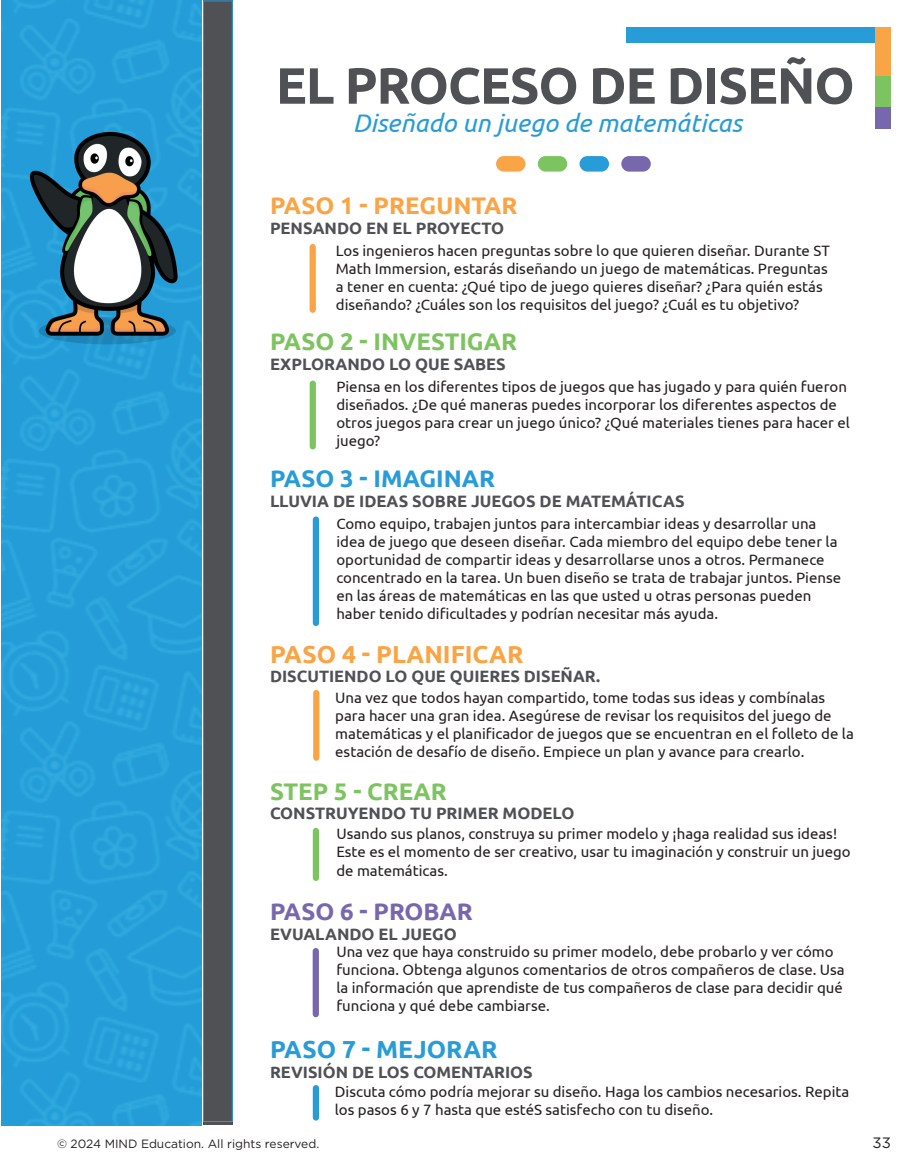
<style>
.page{position:relative;width:918px;height:1175px;background:#fff}
.page>*{position:absolute;margin:0;border:0;box-sizing:border-box;transform-origin:0 0}
.t1{font:700 51px "Ubuntu";letter-spacing:-.02em;color:#505154}
.t2{font:italic 25.5px "Ubuntu";color:#289cd7}
.t3{font:700 24.6px "Ubuntu";color:#f9a445}
.t4{font:700 24.6px "Ubuntu";color:#289cd7}
.t5{font:700 24px "Ubuntu";color:#7dc460}
.t6{font:700 24px "Ubuntu";color:#f9a445}
.t7{font:700 24px "Ubuntu";color:#289cd7}
.t8{font:700 24px "Ubuntu";color:#7768ae}
.t9{font:700 16.5px "Ubuntu";color:#505154}
.t10{font:700 16.35px "Ubuntu";color:#505154}
.t11{font:15px/18px "Ubuntu";color:#231f20}
.t12{font:15px "Gotham";color:#231f20}
.t13{font:12px "Gotham";color:#231f20}
</style>
<div class="page">
<img style="left:1px;top:1px;width:201px;height:1119px">
<img style="left:10px;top:106px;width:193px;height:253px">
<div style="left:310px;top:244px;width:6px;height:69px;background:#f9a445;border-radius:3px"></div>
<div style="left:310px;top:380px;width:6px;height:69px;background:#7dc460;border-radius:3px"></div>
<div style="left:313px;top:516px;width:6px;height:110px;background:#289cd7;border-radius:3px"></div>
<div style="left:313px;top:690px;width:6px;height:70px;background:#f9a445;border-radius:3px"></div>
<div style="left:313px;top:1085px;width:6px;height:35px;background:#289cd7;border-radius:3px"></div>
<div style="left:313px;top:948px;width:6px;height:69px;background:#7768ae;border-radius:3px"></div>
<div style="left:313px;top:827px;width:6px;height:54px;background:#7dc460;border-radius:3px"></div>
<div style="left:496px;top:156px;width:30px;height:16px;background:#f9a445;border-radius:8px"></div>
<div style="left:538px;top:156px;width:29px;height:16px;background:#7dc460;border-radius:8px"></div>
<div style="left:580px;top:156px;width:29px;height:16px;background:#289cd7;border-radius:8px"></div>
<div style="left:621px;top:156px;width:30px;height:16px;background:#7768ae;border-radius:8px"></div>
<div style="left:626px;top:27px;width:265px;height:15px;background:#289cd7"></div>
<div style="left:876px;top:27px;width:15px;height:84px;background:#f9a445"></div>
<div style="left:876px;top:76px;width:15px;height:31px;background:#7dc460"></div>
<div style="left:876px;top:107px;width:15px;height:21px;background:#7768ae"></div>
<div style="left:203px;top:1px;width:30px;height:1124px;background:#505154"></div>
<div style="left:203px;top:1px;width:30px;height:1120px;border:1px solid #289cd7"></div>
<div style="left:0;top:1120px;width:918px;height:54px;background:#fff"></div>
<p class="t1" style="left:276px;top:55px;width:580px">EL PROCESO DE DISEÑO</p>
<p class="t2" style="left:353px;top:108px;width:391px">Diseñado un juego de matemáticas</p>
<p class="t6" style="left:270px;top:191px;width:249px">PASO 1 - PREGUNTAR</p>
<p class="t9" style="left:270px;top:218px;width:236px">PENSANDO EN EL PROYECTO</p>
<p class="t11" style="left:336px;top:241px;width:495px">Los ingenieros hacen preguntas sobre lo que quieren diseñar. Durante ST Math Immersion, estarás diseñando un juego de matemáticas. Preguntas a tener en cuenta: ¿Qué tipo de juego quieres diseñar? ¿Para quién estás diseñando? ¿Cuáles son los requisitos del juego? ¿Cuál es tu objetivo?</p>
<p class="t5" style="left:270px;top:327px;width:249px">PASO 2 - INVESTIGAR</p>
<p class="t9" style="left:270px;top:354px;width:237px">EXPLORANDO LO QUE SABES</p>
<p class="t11" style="left:336px;top:377px;width:515px">Piensa en los diferentes tipos de juegos que has jugado y para quién fueron diseñados. ¿De qué maneras puedes incorporar los diferentes aspectos de otros juegos para crear un juego único? ¿Qué materiales tienes para hacer el juego?</p>
<p class="t7" style="left:270px;top:464px;width:227px">PASO 3 - IMAGINAR</p>
<p class="t9" style="left:270px;top:491px;width:416px">LLUVIA DE IDEAS SOBRE JUEGOS DE MATEMÁTICAS</p>
<p class="t11" style="left:336px;top:514px;width:506px">Como equipo, trabajen juntos para intercambiar ideas y desarrollar una idea de juego que deseen diseñar. Cada miembro del equipo debe tener la oportunidad de compartir ideas y desarrollarse unos a otros. Permanece concentrado en la tarea. Un buen diseño se trata de trabajar juntos. Piense en las áreas de matemáticas en las que usted u otras personas pueden haber tenido dificultades y podrían necesitar más ayuda.</p>
<p class="t3" style="left:270px;top:639px;width:255px">PASO 4 - PLANIFICAR</p>
<p class="t10" style="left:270px;top:666px;width:332px">DISCUTIENDO LO QUE QUIERES DISEÑAR.</p>
<p class="t11" style="left:335px;top:688px;width:520px">Una vez que todos hayan compartido, tome todas sus ideas y combínalas para hacer una gran idea. Asegúrese de revisar los requisitos del juego de matemáticas y el planificador de juegos que se encuentran en el folleto de la estación de desafío de diseño. Empiece un plan y avance para crearlo.</p>
<p class="t5" style="left:270px;top:776px;width:178px">STEP 5 - CREAR</p>
<p class="t9" style="left:270px;top:803px;width:306px">CONSTRUYENDO TU PRIMER MODELO</p>
<p class="t11" style="left:336px;top:824px;width:516px">Usando sus planos, construya su primer modelo y ¡haga realidad sus ideas!<br>Este es el momento de ser creativo, usar tu imaginación y construir un juego de matemáticas.</p>
<p class="t8" style="left:270px;top:897px;width:204px">PASO 6 - PROBAR</p>
<p class="t9" style="left:270px;top:924px;width:188px">EVUALANDO EL JUEGO</p>
<p class="t11" style="left:336px;top:941px;width:510px">Una vez que haya construido su primer modelo, debe probarlo y ver cómo funciona. Obtenga algunos comentarios de otros compañeros de clase. Usa la información que aprendiste de tus compañeros de clase para decidir qué funciona y qué debe cambiarse.</p>
<p class="t4" style="left:270px;top:1034px;width:229px">PASO 7 - MEJORAR</p>
<p class="t10" style="left:270px;top:1062px;width:264px">REVISIÓN DE LOS COMENTARIOS</p>
<p class="t11" style="left:335px;top:1082px;width:516px">Discuta cómo podría mejorar su diseño. Haga los cambios necesarios. Repita los pasos 6 y 7 hasta que estéS satisfecho con tu diseño.</p>
<p class="t13" style="left:57px;top:1136px;width:264px">© 2024 MIND Education. All rights reserved.</p>
<p class="t12" style="left:873px;top:1133px;width:20px">33</p>
</div>
